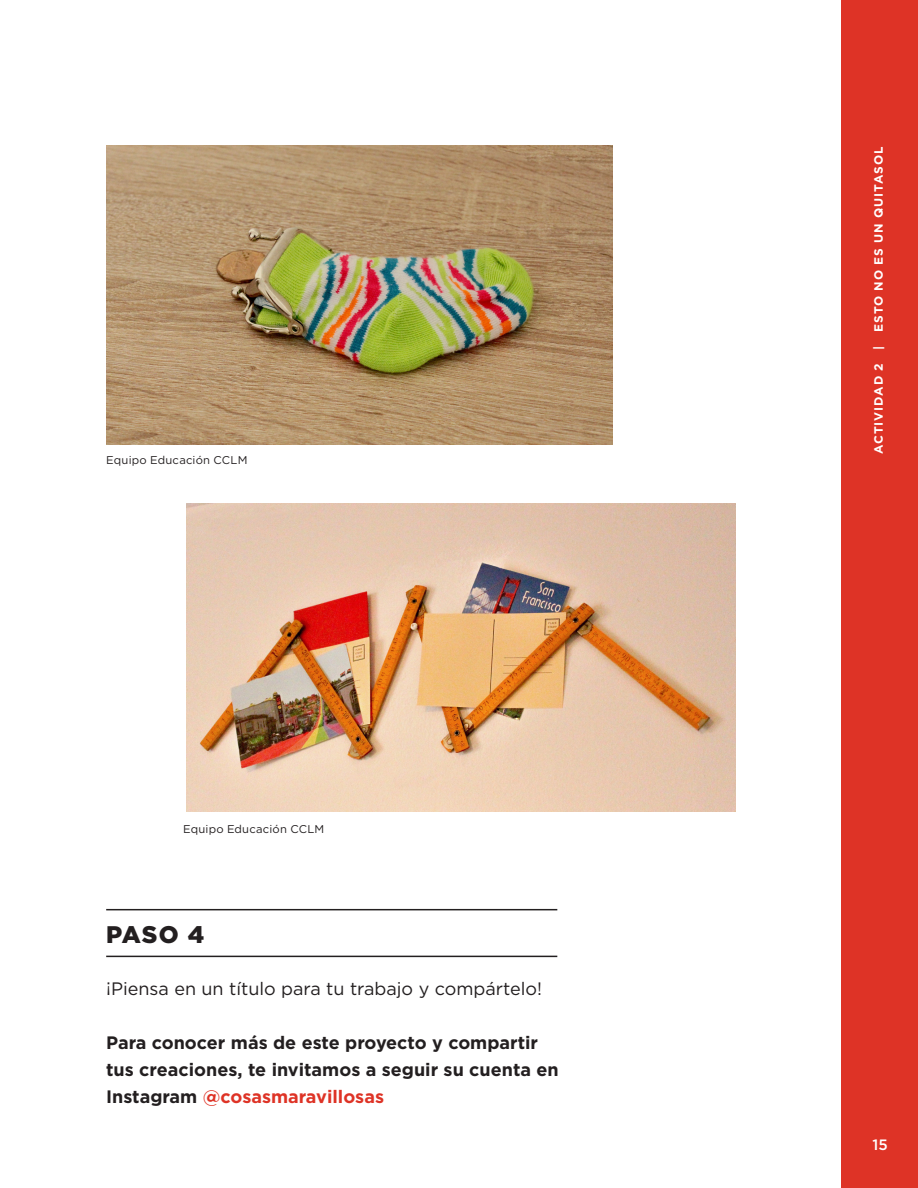
<style>
.page{position:relative;width:918px;height:1188px;background:#fff}
.page>*{position:absolute;margin:0;border:0;box-sizing:border-box;transform-origin:0 0}
.t1{font:900 24px "Gotham";color:#231f20}
.t2{font:700 18px/27px "Gotham";color:#231f20}
.t3{font:18px "Gotham";color:#231f20}
.t4{font:500 15px "Gotham";color:#fff}
.t5{font:700 12px "Gotham";letter-spacing:.08em;color:#fff}
.Texto_largo{font:11.25px "Gotham";letter-spacing:.02em;color:#231f20}
.s1{color:#de3326}
</style>
<div class="page">
<div style="left:841px;top:0;width:77px;height:1188px;background:#de3326"></div>
<hr style="left:106px;top:956px;width:451px;height:1px;background:#231f20">
<hr style="left:106px;top:909px;width:451px;height:1px;background:#231f20">
<img style="left:106px;top:146px;width:506px;height:299px">
<img style="left:186px;top:503px;width:550px;height:309px">
<p class="Texto_largo" style="left:106px;top:453px;width:143px">Equipo Educación CCLM</p>
<p class="Texto_largo" style="left:183px;top:822px;width:143px">Equipo Educación CCLM</p>
<p class="t1" style="left:106px;top:920px;width:100px">PASO 4</p>
<p class="t3" style="left:106px;top:977px;width:437px">¡Piensa en un título para tu trabajo y compártelo!</p>
<p class="t2" style="left:106px;top:1029px;width:454px">Para conocer más de este proyecto y compartir tus creaciones, te invitamos a seguir su cuenta en<br>Instagram <span class="s1">@cosasmaravillosas</span></p>
<p class="t5" style="left:872px;top:454px;width:309px;rotate:-90deg">ACTIVIDAD 2 | ESTO NO ES UN QUITASOL</p>
<p class="t4" style="left:873px;top:1135px;width:17px">15</p>
</div>
